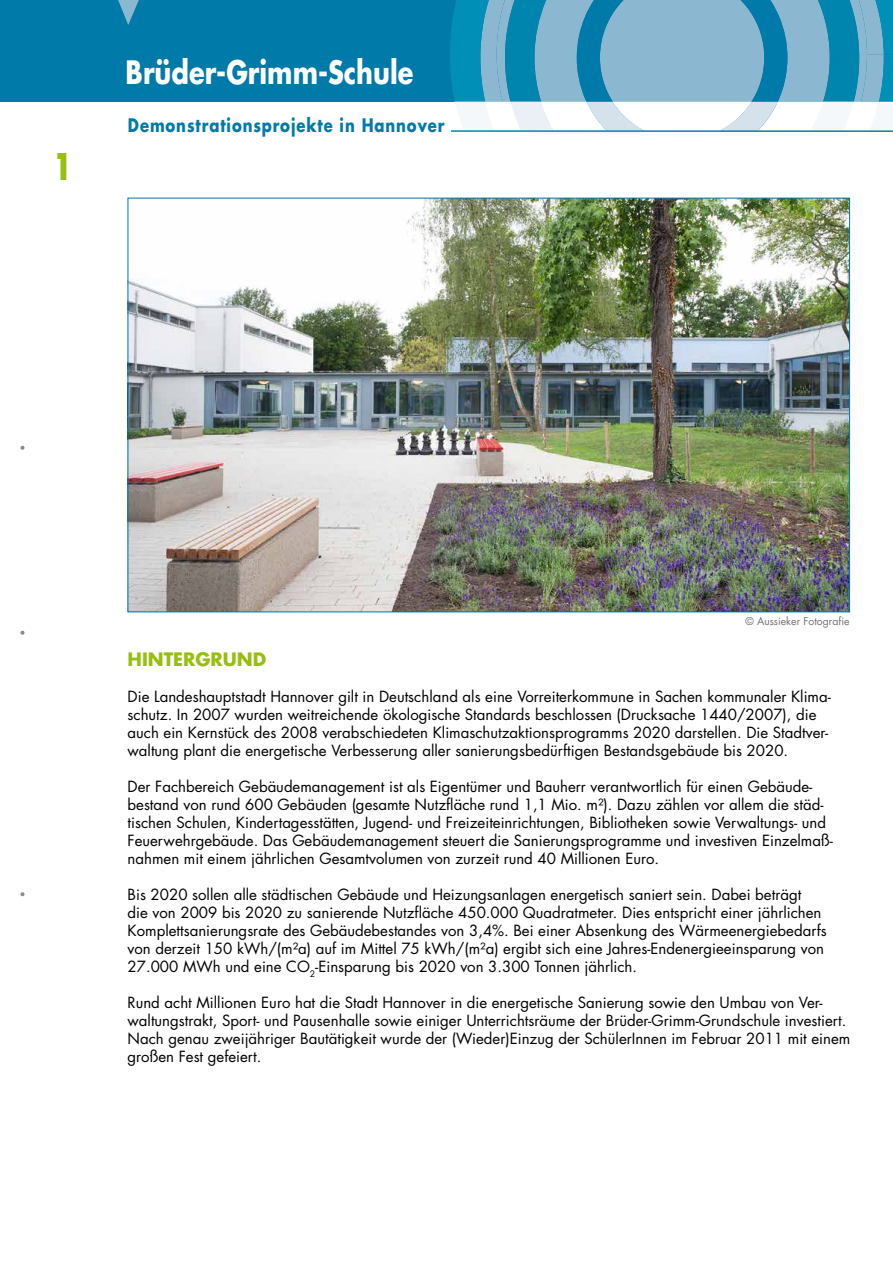
<style>
.page{position:relative;width:893px;height:1263px;background:#fff}
.page>*{position:absolute;margin:0;border:0;box-sizing:border-box;transform-origin:0 0}
.t1{font:700 35.85px "Futura";color:#97bf0d;scale:.82 1}
.t2{font:700 31.35px "Futura";color:#fff;scale:.82 1}
.t3{font:700 18.15px "Futura";letter-spacing:.06em;color:#007aa8;scale:.82 1}
.t4{font:700 18px "Futura";color:#97bf0d}
.t5{font:15px/18px "Futura";color:#000}
.t6{font:10.5px "Futura";color:#707172}
</style>
<div class="page">
<svg style="left:21px;top:446px;width:3px;height:4px"></svg>
<svg style="left:21px;top:631px;width:3px;height:4px"></svg>
<svg style="left:21px;top:892px;width:3px;height:4px"></svg>
<div style="left:0;top:0;width:893px;height:102px;background:#007aa8"></div>
<svg style="left:450px;top:0;width:443px;height:130px"></svg>
<hr style="left:451px;top:130px;width:442px;height:2px;background:#007aa8">
<svg style="left:118px;top:0;width:21px;height:25px"></svg>
<img style="left:130px;top:200px;width:718px;height:410px">
<h1 class="t1" style="left:53px;top:143px;width:26px">1</h1>
<h2 class="t2" style="left:126px;top:52px;width:353px">Brüder-Grimm-Schule</h2>
<p class="t3" style="left:128px;top:113px;width:387px">Demonstrationsprojekte in Hannover</p>
<p class="t6" style="left:745px;top:614px;width:106px">© Aussieker Fotografie</p>
<p class="t4" style="left:128px;top:647px;width:140px">Hintergrund</p>
<p class="t5" style="left:128px;top:688px;width:705px">Die Landeshauptstadt Hannover gilt in Deutschland als eine Vorreiterkommune in Sachen kommunaler Klima&shy;schutz. In 2007 wurden weitreichende ökologische Standards beschlossen (Drucksache 1440/2007), die auch ein Kernstück des 2008 verabschiedeten Klimaschutzaktionsprogramms 2020 darstellen. Die Stadtver&shy;waltung plant die energetische Verbesserung aller sanierungsbedürftigen Bestandsgebäude bis 2020.</p>
<p class="t5" style="left:128px;top:778px;width:707px">Der Fachbereich Gebäudemanagement ist als Eigentümer und Bauherr verantwortlich für einen Gebäude&shy;bestand von rund 600 Gebäuden (gesamte Nutzfläche rund 1,1 Mio. m²). Dazu zählen vor allem die städ&shy;tischen Schulen, Kindertagesstätten, Jugend- und Freizeiteinrichtungen, Bibliotheken sowie Verwaltungs- und Feuerwehrgebäude. Das Gebäudemanagement steuert die Sanierungsprogramme und investiven Einzelmaß&shy;nahmen mit einem jährlichen Gesamtvolumen von zurzeit rund 40 Millionen Euro.</p>
<p class="t5" style="left:128px;top:886px;width:701px">Bis 2020 sollen alle städtischen Gebäude und Heizungsanlagen energetisch saniert sein. Dabei beträgt<br>die von 2009 bis 2020 zu sanierende Nutzfläche 450.000 Quadratmeter. Dies entspricht einer jährlichen Komplettsanierungsrate des Gebäudebestandes von 3,4%. Bei einer Absenkung des Wärmeenergiebedarfs von derzeit 150 kWh/(m²a) auf im Mittel 75 kWh/(m²a) ergibt sich eine Jahres-Endenergieeinsparung von 27.000 MWh und eine CO<sub>2</sub>-Einsparung bis 2020 von 3.300 Tonnen jährlich.</p>
<p class="t5" style="left:128px;top:994px;width:724px">Rund acht Millionen Euro hat die Stadt Hannover in die energetische Sanierung sowie den Umbau von Ver&shy;waltungstrakt, Sport- und Pausenhalle sowie einiger Unterrichtsräume der Brüder-Grimm-Grundschule investiert.<br>Nach genau zweijähriger Bautätigkeit wurde der (Wieder)Einzug der SchülerInnen im Februar 2011 mit einem großen Fest gefeiert.</p>
</div>
